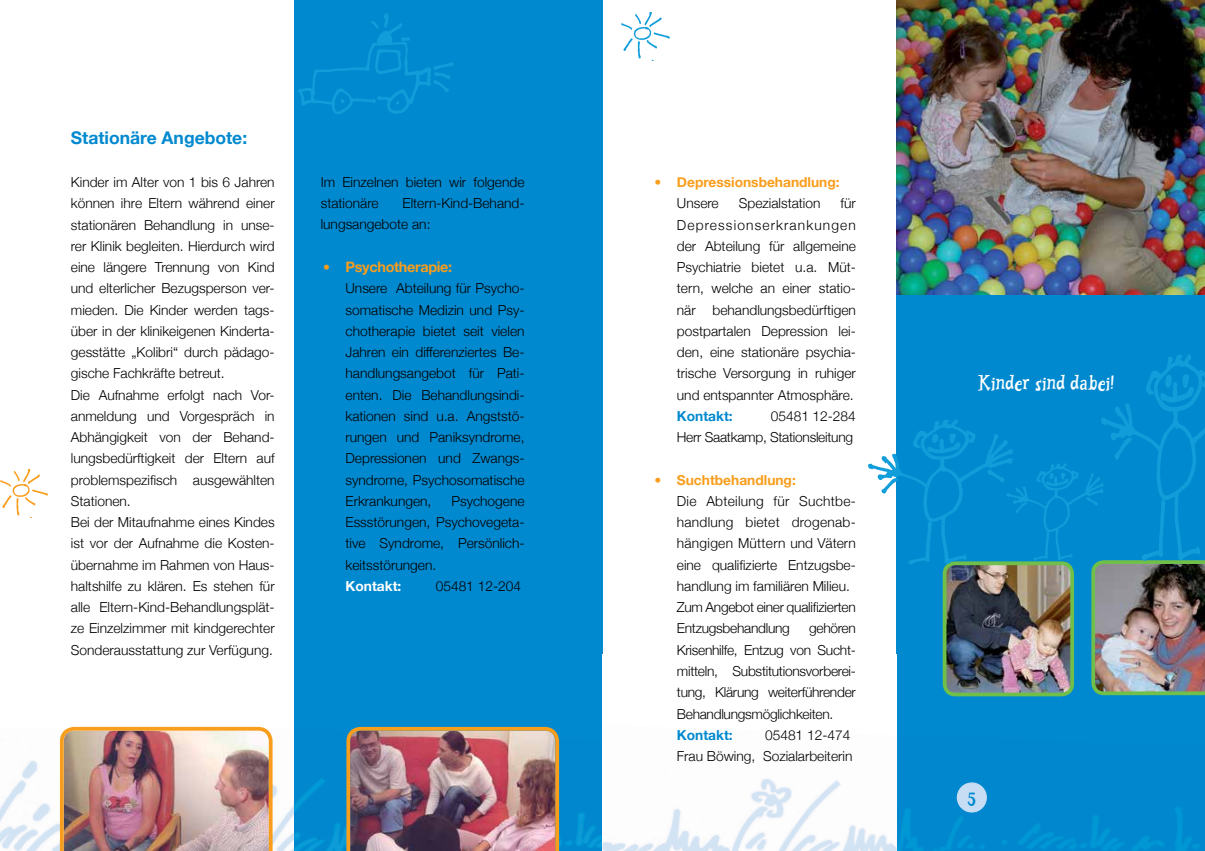
<style>
.page{position:relative;width:1205px;height:851px;background:#fff}
.page>*{position:absolute;margin:0;border:0;box-sizing:border-box;transform-origin:0 0}
.t1{font:18.75px "Pettson";color:#fff}
.t2{font:700 17.5px "Helvetica Neue";color:#0089cf}
.t3{font:17.5px "Pettson";color:#0089cf}
.t4{font:700 14.38px "Helvetica Neue";letter-spacing:-.02em;color:#f99d1c}
.t5{font:300 13.75px/21.2px "Helvetica Neue";color:#000}
.t6{font:300 13.75px/21.2px "Helvetica Neue";letter-spacing:-.02em;color:#000;text-align:right}
.t7{font:700 13.75px/21.2px "Helvetica Neue";color:#f99d1c}
.t8{font:700 13.75px "Helvetica Neue";color:#0089cf}
.t9{font:700 13.75px "Helvetica Neue";color:#fff}
.s1{font-weight:300;font-size:13.75px}
.s2{font-weight:300}
.s3{font-weight:300;color:#000}
.s4{color:#f99d1c}
.s5{font-weight:700;color:#f99d1c}
</style>
<div class="page">
<div style="left:294px;top:0;width:308px;height:850px;background:#0089cf"></div>
<div style="left:896px;top:0;width:309px;height:850px;background:#0089cf"></div>
<img style="left:0;top:741px;width:294px;height:109px">
<img style="left:896px;top:731px;width:303px;height:119px">
<img style="left:896px;top:0;width:309px;height:294px">
<img style="left:1091px;top:563px;width:114px;height:132px">
<img style="left:945px;top:566px;width:127px;height:128px">
<div style="left:943px;top:561px;width:131px;height:135px;border:4px solid #71bf4b;border-radius:11px"></div>
<div style="left:957px;top:782px;width:29px;height:29px;background:#c7ddf3;border-radius:50%"></div>
<div style="left:957px;top:782px;width:30px;height:30px;border:1px solid #c7ddf3;border-radius:50%"></div>
<img style="left:294px;top:741px;width:308px;height:109px">
<img style="left:60px;top:726px;width:213px;height:124px">
<img style="left:868px;top:420px;width:150px;height:147px">
<img style="left:1004px;top:459px;width:92px;height:103px">
<img style="left:1096px;top:354px;width:109px;height:211px">
<img style="left:298px;top:13px;width:156px;height:101px">
<img style="left:621px;top:12px;width:49px;height:48px">
<img style="left:0;top:469px;width:48px;height:48px">
<img style="left:346px;top:726px;width:213px;height:124px">
<img style="left:602px;top:779px;width:294px;height:71px">
<p class="t2" style="left:71px;top:124px;width:178px">Stationäre Angebote:</p>
<p class="t5" style="left:71px;top:171px;width:205px">Kinder im Alter von 1 bis 6 Jahren können ihre Eltern während einer stationären Behandlung in unse&shy;rer Klinik begleiten. Hierdurch wird eine längere Trennung von Kind und elterlicher Bezugsperson ver&shy;mieden. Die Kinder werden tags&shy;über in der klinikeigenen Kinderta&shy;gesstätte „Kolibri“ durch pädago&shy;gische Fachkräfte betreut.<br>Die Aufnahme erfolgt nach Vor&shy;anmeldung und Vorgespräch in<br>Abhängigkeit von der Behand&shy;lungsbedürftigkeit der Eltern auf problemspezifisch ausgewählten<br>Stationen.<br>Bei der Mitaufnahme eines Kindes ist vor der Aufnahme die Kosten&shy;übernahme im Rahmen von Haus&shy;haltshilfe zu klären. Es stehen für alle Eltern-Kind-Behandlungsplät&shy;ze Einzelzimmer mit kindgerechter<br>Sonderausstattung zur Verfügung.</p>
<p class="t5" style="left:321px;top:170px;width:205px">Im Einzelnen bieten wir folgende stationäre</p>
<p class="t5" style="left:321px;top:192px;width:205px;text-indent:82px">Eltern-Kind-Behand&shy;lungsangebote an:</p>
<p class="t4" style="left:323px;top:255px;width:131px"><span class="s1">•</span> Psychotherapie:</p>
<p class="t5" style="left:345px;top:277px;width:180px;text-align:justify">Unsere Abteilung für Psycho&shy;somatische Medizin und Psy&shy;chotherapie bietet seit vielen Jahren ein differenziertes Be&shy;handlungsangebot für Pati&shy;enten. Die Behandlungsindi&shy;kationen sind u.a. Angststö&shy;rungen und Paniksyndrome, Depressionen und Zwangs&shy;syndrome, Psychosomatische Erkrankungen,</p>
<p class="t5" style="left:345px;top:489px;width:180px;text-align:justify;text-indent:106px">Psychogene Essstörungen, Psychovegeta&shy;tive Syndrome, Persönlich&shy;keitsstörungen.</p>
<p class="t9" style="left:345px;top:575px;width:57px">Kontakt:</p>
<p class="t5" style="left:436px;top:574px;width:87px">05481 12-204</p>
<p class="t7" style="left:677px;top:172px;width:164px;text-indent:-22px"><span class="s2">•</span> Depressionsbehandlung:<br><span class="s3">Unsere</span></p>
<p class="t5" style="left:739px;top:192px;width:83px">Spezialstation</p>
<p class="t5" style="left:677px;top:192px;width:180px;text-align:justify;text-indent:164px">für Depressionserkrankungen der Abteilung für allgemeine Psychiatrie bietet u.a. Müt&shy;tern, welche an einer statio&shy;när behandlungsbedürftigen postpartalen Depression lei&shy;den, eine stationäre psychia&shy;trische Versorgung in ruhiger und entspannter Atmosphäre.</p>
<p class="t8" style="left:677px;top:405px;width:57px">Kontakt:</p>
<p class="t6" style="left:677px;top:404px;width:180px">05481 12-284<br>Herr Saatkamp, Stationsleitung</p>
<p class="t5" style="left:677px;top:468px;width:180px;text-indent:-22px"><span class="s4">•</span> <span class="s5">Suchtbehandlung:<br></span>Die Abteilung für Suchtbe&shy;handlung bietet drogenab&shy;hängigen Müttern und Vätern eine qualifizierte Entzugsbe&shy;handlung im familiären Milieu.<br>Zum Angebot einer qualifizierten<br>Entzugsbehandlung</p>
<p class="t5" style="left:677px;top:617px;width:180px;text-align:justify;text-indent:132px">gehören Krisenhilfe, Entzug von Sucht&shy;mitteln, Substitutionsvorberei&shy;tung, Klärung weiterführender Behandlungsmöglichkeiten.</p>
<p class="t8" style="left:677px;top:724px;width:57px">Kontakt:</p>
<p class="t5" style="left:677px;top:723px;width:177px;text-align:right">05481 12-474<br>Frau Böwing, Sozialarbeiterin</p>
<h1 class="t1" style="left:978px;top:373px;width:138px">Kinder sind dabei!</h1>
<p class="t3" style="left:967px;top:789px;width:10px">5</p>
</div>
